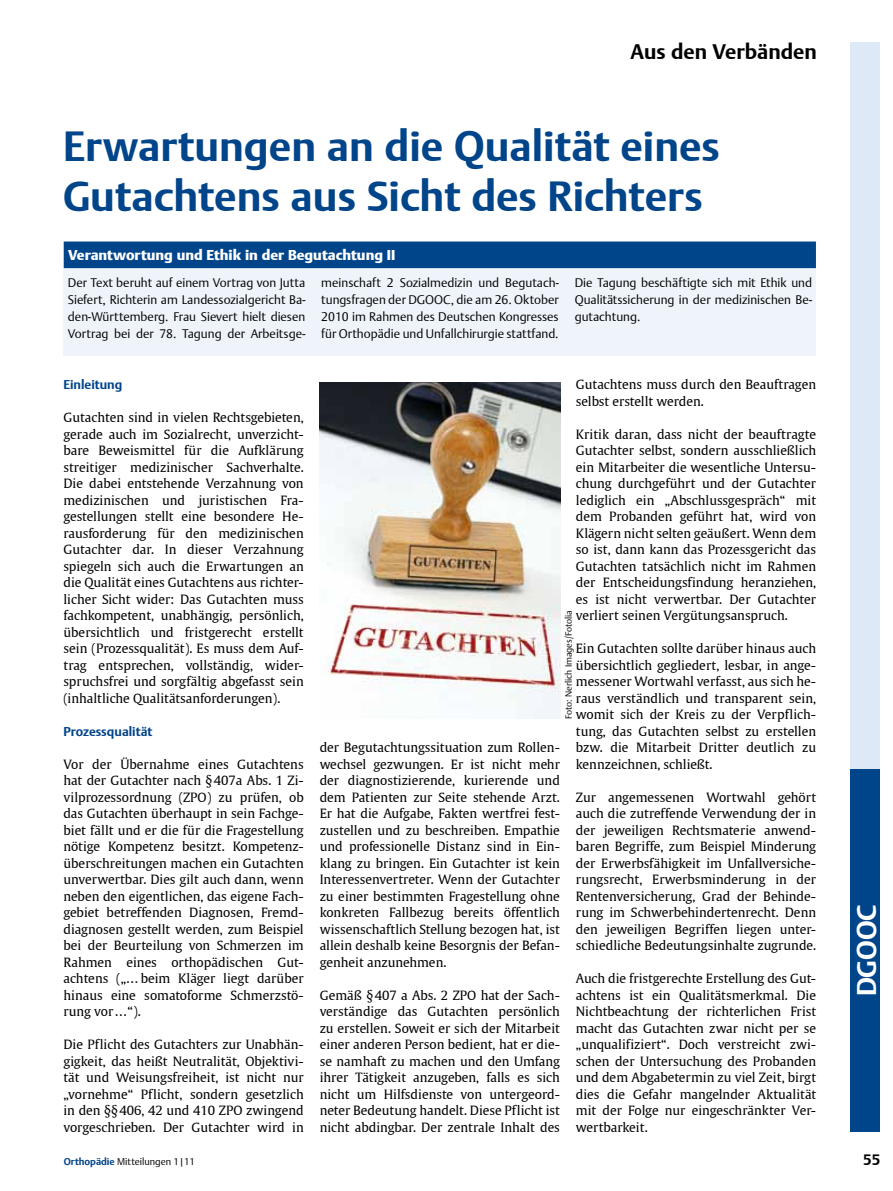
<style>
.page{position:relative;width:893px;height:1191px;background:#fff}
.page>*{position:absolute;margin:0;border:0;box-sizing:border-box;transform-origin:0 0}
.t1{font:700 42px/50.4px "Thieme Argo 2008";color:#00448a}
.t2{font:700 27px "Thieme Argo 2008";color:#fff}
.t3{font:700 21px "Thieme Argo 2008";color:#000}
.t4{font:700 15px "Thieme Argo 2008";color:#000}
.t5{font:900 14.25px "Thieme Argo 2008";color:#fff}
.t6{font:12.75px/16.5px "Thieme Gulliver 2008";color:#000;text-align:justify}
.t7{font:700 12.75px "Thieme Argo 2008";color:#00448a}
.t8{font:300 12.3px/17px "Thieme Argo 2008";color:#000;text-align:justify}
.t9{font:300 9.75px "Thieme Argo 2008";color:#000}
.t10{font:300 9px "Thieme Argo 2008";color:#000}
.s1{font-weight:700;color:#00448a}
</style>
<div class="page">
<div style="left:850px;top:43px;width:30px;height:1089px;background:#dde9f6"></div>
<div style="left:850px;top:769px;width:30px;height:362px;background:#00448a"></div>
<div style="left:64px;top:241px;width:752px;height:115px;background:#eef4fa"></div>
<div style="left:64px;top:241px;width:752px;height:27px;background:#00448a"></div>
<img style="left:319px;top:382px;width:241px;height:336px">
<h3 class="t3" style="left:631px;top:37px;width:188px">Aus den Verbänden</h3>
<h1 class="t1" style="left:63px;top:120px;width:658px">Erwartungen an die Qualität eines<br>Gutachtens aus Sicht des Richters</h1>
<p class="t5" style="left:68px;top:245px;width:329px">Verantwortung und Ethik in der Begutachtung II</p>
<p class="t8" style="left:68px;top:274px;width:239px">Der Text beruht auf einem Vortrag von Jutta Siefert, Richterin am Landessozialgericht Ba&shy;den-Württemberg. Frau Sievert hielt diesen Vortrag bei der 78. Tagung der Arbeitsge-</p>
<p class="t8" style="left:321px;top:274px;width:239px">meinschaft 2 Sozialmedizin und Begutach&shy;tungsfragen der DGOOC, die am 26. Oktober 2010 im Rahmen des Deutschen Kongresses für Orthopädie und Unfallchirurgie stattfand.</p>
<p class="t8" style="left:575px;top:274px;width:239px">Die Tagung beschäftigte sich mit Ethik und Qualitätssicherung in der medizinischen Be&shy;gutachtung.</p>
<p class="t7" style="left:63px;top:376px;width:60px">Einleitung</p>
<p class="t6" style="left:63px;top:409px;width:242px">Gutachten sind in vielen Rechtsgebieten, gerade auch im Sozialrecht, unverzicht&shy;bare Beweismittel für die Aufklärung streitiger medizinischer Sachverhalte.<br>Die dabei entstehende Verzahnung von medizinischen und juristischen Fra&shy;gestellungen stellt eine besondere He&shy;rausforderung für den medizinischen Gutachter dar. In dieser Verzahnung spiegeln sich auch die Erwartungen an die Qualität eines Gutachtens aus richter&shy;licher Sicht wider: Das Gutachten muss fachkompetent, unabhängig, persönlich, übersichtlich und fristgerecht erstellt sein (Prozessqualität). Es muss dem Auf&shy;trag entsprechen, vollständig, wider&shy;spruchsfrei und sorgfältig abgefasst sein (inhaltliche Qualitätsanforderungen).</p>
<p class="t7" style="left:63px;top:722px;width:90px">Prozessqualität</p>
<p class="t6" style="left:63px;top:755px;width:242px">Vor der Übernahme eines Gutachtens hat der Gutachter nach §407a Abs. 1 Zi&shy;vilprozessordnung (ZPO) zu prüfen, ob das Gutachten überhaupt in sein Fachge&shy;biet fällt und er die für die Fragestellung nötige Kompetenz besitzt. Kompetenz&shy;überschreitungen machen ein Gutachten unverwertbar. Dies gilt auch dann, wenn neben den eigentlichen, das eigene Fach&shy;gebiet betreffenden Diagnosen, Fremd&shy;diagnosen gestellt werden, zum Beispiel bei der Beurteilung von Schmerzen im Rahmen eines orthopädischen Gut&shy;achtens („…beim Kläger liegt darüber hinaus eine somatoforme Schmerzstö&shy;rung vor…“).</p>
<p class="t6" style="left:63px;top:1036px;width:242px">Die Pflicht des Gutachters zur Unabhän&shy;gigkeit, das heißt Neutralität, Objektivi&shy;tät und Weisungsfreiheit, ist nicht nur „vornehme“ Pflicht, sondern gesetzlich in den §§406, 42 und 410 ZPO zwingend vorgeschrieben. Der Gutachter wird in</p>
<p class="t6" style="left:576px;top:375px;width:242px">Gutachtens muss durch den Beauftragen selbst erstellt werden.</p>
<p class="t6" style="left:576px;top:425px;width:242px">Kritik daran, dass nicht der beauftragte Gutachter selbst, sondern ausschließlich ein Mitarbeiter die wesentliche Untersu&shy;chung durchgeführt und der Gutachter lediglich ein „Abschlussgespräch“ mit dem Probanden geführt hat, wird von Klägern nicht selten geäußert. Wenn dem so ist, dann kann das Prozessgericht das Gutachten tatsächlich nicht im Rahmen der Entscheidungsfindung heranziehen, es ist nicht verwertbar. Der Gutachter verliert seinen Vergütungsanspruch.</p>
<p class="t6" style="left:576px;top:639px;width:242px">Ein Gutachten sollte darüber hinaus auch übersichtlich gegliedert, lesbar, in ange&shy;messener Wortwahl verfasst, aus sich he&shy;raus verständlich und transparent sein, womit sich der Kreis zu der Verpflich&shy;tung, das Gutachten selbst zu erstellen bzw. die Mitarbeit Dritter deutlich zu kennzeichnen, schließt.</p>
<p class="t6" style="left:576px;top:788px;width:242px">Zur angemessenen Wortwahl gehört auch die zutreffende Verwendung der in der jeweiligen Rechtsmaterie anwend&shy;baren Begriffe, zum Beispiel Minderung der Erwerbsfähigkeit im Unfallversiche&shy;rungsrecht, Erwerbsminderung in der Rentenversicherung, Grad der Behinde&shy;rung im Schwerbehindertenrecht. Denn den jeweiligen Begriffen liegen unter&shy;schiedliche Bedeutungsinhalte zugrunde.</p>
<p class="t6" style="left:576px;top:969px;width:242px">Auch die fristgerechte Erstellung des Gut&shy;achtens ist ein Qualitätsmerkmal. Die Nichtbeachtung der richterlichen Frist macht das Gutachten zwar nicht per se „unqualifiziert“. Doch verstreicht zwi&shy;schen der Untersuchung des Probanden und dem Abgabetermin zu viel Zeit, birgt dies die Gefahr mangelnder Aktualität mit der Folge nur eingeschränkter Ver&shy;wertbarkeit.</p>
<p class="t10" style="left:563px;top:719px;width:110px;rotate:-90deg">Foto: Nerlich Images/Fotolia</p>
<p class="t6" style="left:320px;top:738px;width:242px">der Begutachtungssituation zum Rollen&shy;wechsel gezwungen. Er ist nicht mehr der diagnostizierende, kurierende und dem Patienten zur Seite stehende Arzt.<br>Er hat die Aufgabe, Fakten wertfrei fest&shy;zustellen und zu beschreiben. Empathie und professionelle Distanz sind in Ein&shy;klang zu bringen. Ein Gutachter ist kein Interessenvertreter. Wenn der Gutachter zu einer bestimmten Fragestellung ohne konkreten Fallbezug bereits öffentlich wissenschaftlich Stellung bezogen hat, ist allein deshalb keine Besorgnis der Befan&shy;genheit anzunehmen.</p>
<p class="t6" style="left:320px;top:986px;width:242px">Gemäß §407 a Abs. 2 ZPO hat der Sach&shy;verständige das Gutachten persönlich zu erstellen. Soweit er sich der Mitarbeit einer anderen Person bedient, hat er die&shy;se namhaft zu machen und den Umfang ihrer Tätigkeit anzugeben, falls es sich nicht um Hilfsdienste von untergeord&shy;neter Bedeutung handelt. Diese Pflicht ist nicht abdingbar. Der zentrale Inhalt des</p>
<h2 class="t2" style="left:848px;top:996px;width:93px;rotate:-90deg">DGOOC</h2>
<p class="t9" style="left:64px;top:1155px;width:133px"><span class="s1">Orthopädie</span> Mitteilungen 1|11</p>
<p class="t4" style="left:863px;top:1149px;width:19px">55</p>
</div>
